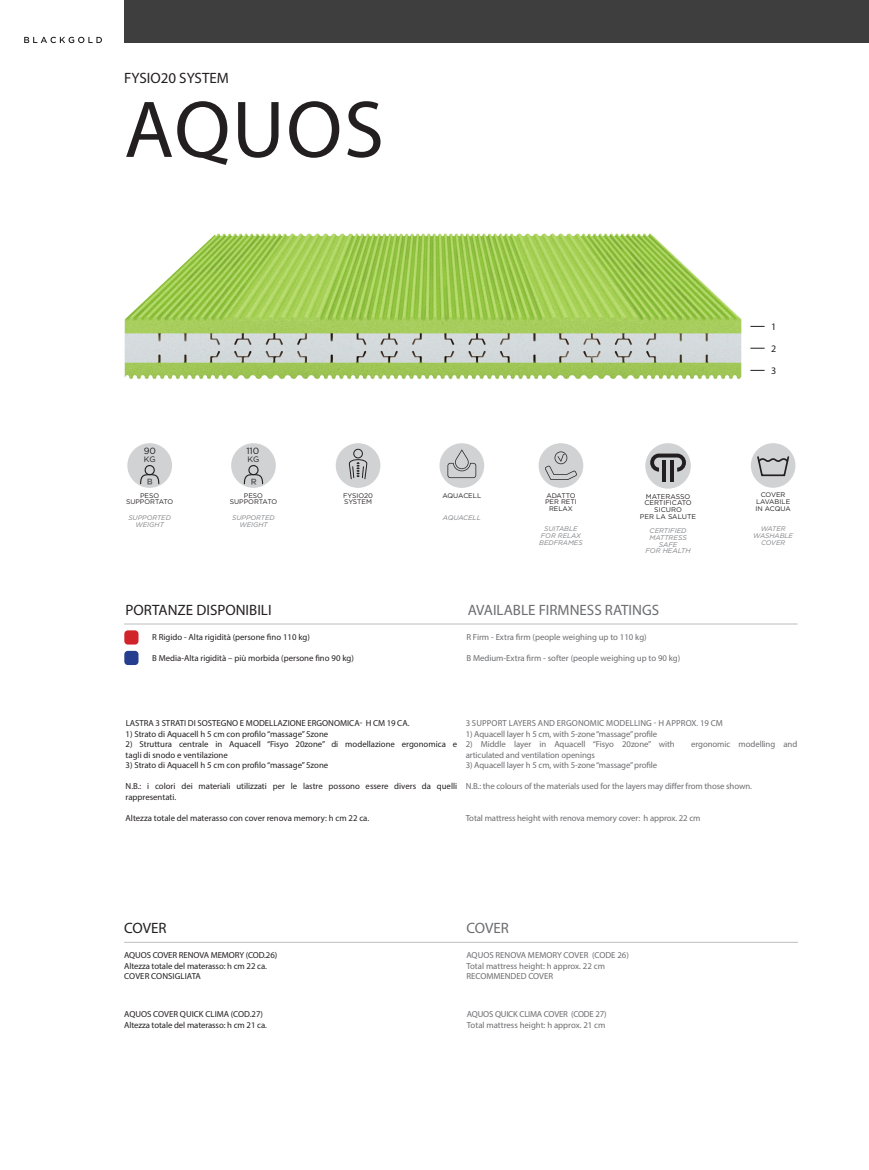
<style>
.page{position:relative;width:869px;height:1170px;background:#fff}
.page>*{position:absolute;margin:0;border:0;box-sizing:border-box;transform-origin:0 0}
.t1{font:81.25px "Myriad Pro";letter-spacing:.02em;color:#231f20}
.t2{font:15px "Myriad Pro";color:#231f20}
.t3{font:15px "Myriad Pro";color:#6c6d70}
.t4{font:10px "Myriad Pro";color:#231f20}
.t5{font:9px "Gotham HTF";color:#211e1e}
.t6{font:8.75px/10.5px "Myriad Pro";color:#231f20}
.t7{font:8.75px "Myriad Pro";letter-spacing:-.01em;color:#6c6d70}
.t8{font:8.75px "Myriad Pro";letter-spacing:.01em;color:#6c6d70}
.t9{font:7.88px "Gotham HTF";color:#211e1e}
.t10{font:6.75px/6.8px "Gotham HTF";color:#231f20;text-align:center}
.t11{font:italic 6.75px/6.8px "Gotham HTF";color:#808285;text-align:center}
.t12{font:6.62px/6.6px "Gotham HTF";color:#231f20;text-align:center}
.t13{font:italic 6.62px/6.6px "Gotham HTF";color:#808285;text-align:center}
</style>
<div class="page">
<img style="left:124px;top:233px;width:618px;height:146px">
<div style="left:124px;top:0;width:744px;height:43px;background:#3e3e3f"></div>
<svg style="left:24px;top:37px;width:78px;height:6px"></svg>
<hr style="left:124px;top:623px;width:673px;height:1px;background:#bcbdc0">
<div style="left:124px;top:630px;width:14px;height:14px;background:#d1232a;border-radius:4px"></div>
<div style="left:124px;top:650px;width:14px;height:15px;background:#253f8e;border-radius:4px"></div>
<svg style="left:750px;top:326px;width:14px;height:1px"></svg>
<svg style="left:750px;top:348px;width:14px;height:1px"></svg>
<svg style="left:750px;top:370px;width:14px;height:1px"></svg>
<div style="left:439px;top:443px;width:45px;height:45px;background:#d1d2d4;border-radius:50%"></div>
<svg style="left:447px;top:449px;width:29px;height:29px"></svg>
<div style="left:645px;top:443px;width:45px;height:45px;background:#d1d2d4;border-radius:50%"></div>
<svg style="left:650px;top:453px;width:35px;height:18px"></svg>
<hr style="left:662px;top:460px;width:3px;height:21px;background:#231f20">
<svg style="left:669px;top:460px;width:4px;height:21px"></svg>
<div style="left:335px;top:443px;width:45px;height:45px;background:#d1d2d4;border-radius:50%"></div>
<svg style="left:348px;top:448px;width:19px;height:32px"></svg>
<div style="left:538px;top:443px;width:45px;height:45px;background:#d1d2d4;border-radius:50%"></div>
<svg style="left:545px;top:451px;width:31px;height:29px"></svg>
<div style="left:750px;top:443px;width:45px;height:45px;background:#d1d2d4;border-radius:50%"></div>
<svg style="left:757px;top:456px;width:33px;height:21px"></svg>
<div style="left:231px;top:443px;width:45px;height:45px;background:#d1d2d4;border-radius:50%"></div>
<div style="left:127px;top:443px;width:45px;height:45px;background:#d1d2d4;border-radius:50%"></div>
<svg style="left:140px;top:465px;width:20px;height:20px"></svg>
<svg style="left:243px;top:465px;width:20px;height:20px"></svg>
<hr style="left:124px;top:941px;width:673px;height:1px;background:#bcbdc0">
<p class="t2" style="left:124px;top:69px;width:106px">FYSIO20 SYSTEM</p>
<p class="t1" style="left:124px;top:79px;width:261px">AQUOS</p>
<p class="t5" style="left:144px;top:445px;width:14px">90</p>
<p class="t12" style="left:126px;top:491px;width:49px">PESO<br>SUPPORTATO</p>
<p class="t13" style="left:128px;top:514px;width:44px">SUPPORTED<br>WEIGHT</p>
<p class="t9" style="left:144px;top:455px;width:13px">KG</p>
<p class="t5" style="left:246px;top:445px;width:14px">110</p>
<p class="t12" style="left:230px;top:491px;width:49px">PESO<br>SUPPORTATO</p>
<p class="t13" style="left:232px;top:514px;width:44px">SUPPORTED<br>WEIGHT</p>
<p class="t9" style="left:247px;top:455px;width:13px">KG</p>
<p class="t12" style="left:343px;top:491px;width:31px;text-align:left">FYSIO20<br>SYSTEM</p>
<p class="t12" style="left:545px;top:491px;width:33px">ADATTO<br>PER RETI<br>RELAX</p>
<p class="t13" style="left:539px;top:525px;width:45px">SUITABLE<br>FOR RELAX<br>BEDFRAMES</p>
<p class="t12" style="left:442px;top:492px;width:40px">AQUACELL</p>
<p class="t13" style="left:442px;top:514px;width:39px">AQUACELL</p>
<p class="t10" style="left:639px;top:492px;width:58px">MATERASSO<br>CERTIFICATO<br>SICURO<br>PER LA SALUTE</p>
<p class="t11" style="left:645px;top:527px;width:47px">CERTIFIED<br>MATTRESS<br>SAFE<br>FOR HEALTH</p>
<p class="t2" style="left:125px;top:600px;width:147px">PORTANZE DISPONIBILI</p>
<p class="t3" style="left:467px;top:600px;width:193px">AVAILABLE FIRMNESS RATINGS</p>
<p class="t6" style="left:152px;top:631px;width:159px">R Rigido - Alta rigidità (persone fino 110 kg)</p>
<p class="t6" style="left:152px;top:652px;width:203px">B Media-Alta rigidità – più morbida (persone fino 90 kg)</p>
<p class="t7" style="left:466px;top:631px;width:182px">R Firm - Extra firm (people weighing up to 110 kg)</p>
<p class="t7" style="left:466px;top:652px;width:215px">B Medium-Extra firm - softer (people weighing up to 90 kg)</p>
<p class="t4" style="left:770px;top:320px;width:7px">1</p>
<p class="t4" style="left:770px;top:342px;width:7px">2</p>
<p class="t4" style="left:770px;top:364px;width:7px">3</p>
<p class="t12" style="left:755px;top:491px;width:37px">COVER<br>LAVABILE<br>IN ACQUA</p>
<p class="t13" style="left:752px;top:525px;width:41px">WATER<br>WASHABLE<br>COVER</p>
<p class="t6" style="left:126px;top:717px;width:285px">LASTRA 3 STRATI DI SOSTEGNO E MODELLAZIONE ERGONOMICA- H CM 19 CA.</p>
<p class="t6" style="left:125px;top:728px;width:204px">1) Strato di Aquacell h 5 cm con profilo “massage” 5zone</p>
<p class="t6" style="left:125px;top:738px;width:333px">2) Struttura centrale in Aquacell “Fisyo 20zone” di modellazione ergonomica e tagli di snodo e ventilazione</p>
<p class="t6" style="left:125px;top:759px;width:204px">3) Strato di Aquacell h 5 cm con profilo “massage” 5zone</p>
<p class="t6" style="left:125px;top:780px;width:333px">N.B.: i colori dei materiali utilizzati per le lastre possono essere divers da quelli rappresentati.</p>
<p class="t6" style="left:125px;top:812px;width:245px">Altezza totale del materasso con cover renova memory: h cm 22 ca.</p>
<p class="t8" style="left:465px;top:717px;width:258px">3 SUPPORT LAYERS AND ERGONOMIC MODELLING - H APPROX. 19 CM</p>
<p class="t7" style="left:465px;top:728px;width:193px">1) Aquacell layer h 5 cm, with 5-zone “massage” profile</p>
<p class="t7" style="left:465px;top:738px;width:210px">2) Middle layer in Aquacell “Fisyo 20zone” with</p>
<p class="t7" style="left:691px;top:738px;width:107px">ergonomic modelling and</p>
<p class="t7" style="left:465px;top:749px;width:131px">articulated and ventilation openings</p>
<p class="t7" style="left:465px;top:759px;width:193px">3) Aquacell layer h 5 cm, with 5-zone “massage” profile</p>
<p class="t7" style="left:465px;top:780px;width:288px">N.B.: the colours of the materials used for the layers may differ from those shown.</p>
<p class="t7" style="left:465px;top:812px;width:236px">Total mattress height with renova memory cover: h approx. 22 cm</p>
<p class="t2" style="left:124px;top:918px;width:44px">COVER</p>
<p class="t3" style="left:466px;top:918px;width:44px">COVER</p>
<p class="t6" style="left:124px;top:949px;width:154px">AQUOS COVER RENOVA MEMORY (COD.26)</p>
<p class="t6" style="left:124px;top:960px;width:144px">Altezza totale del materasso: h cm 22 ca.</p>
<p class="t6" style="left:124px;top:970px;width:78px">COVER CONSIGLIATA</p>
<p class="t7" style="left:466px;top:949px;width:164px">AQUOS RENOVA MEMORY COVER (CODE 26)</p>
<p class="t7" style="left:466px;top:960px;width:140px">Total mattress height: h approx. 22 cm</p>
<p class="t7" style="left:466px;top:970px;width:88px">RECOMMENDED COVER</p>
<p class="t6" style="left:124px;top:1008px;width:140px">AQUOS COVER QUICK CLIMA (COD.27)</p>
<p class="t6" style="left:124px;top:1019px;width:144px">Altezza totale del materasso: h cm 21 ca.</p>
<p class="t7" style="left:466px;top:1008px;width:141px">AQUOS QUICK CLIMA COVER (CODE 27)</p>
<p class="t7" style="left:466px;top:1019px;width:140px">Total mattress height: h approx. 21 cm</p>
</div>
